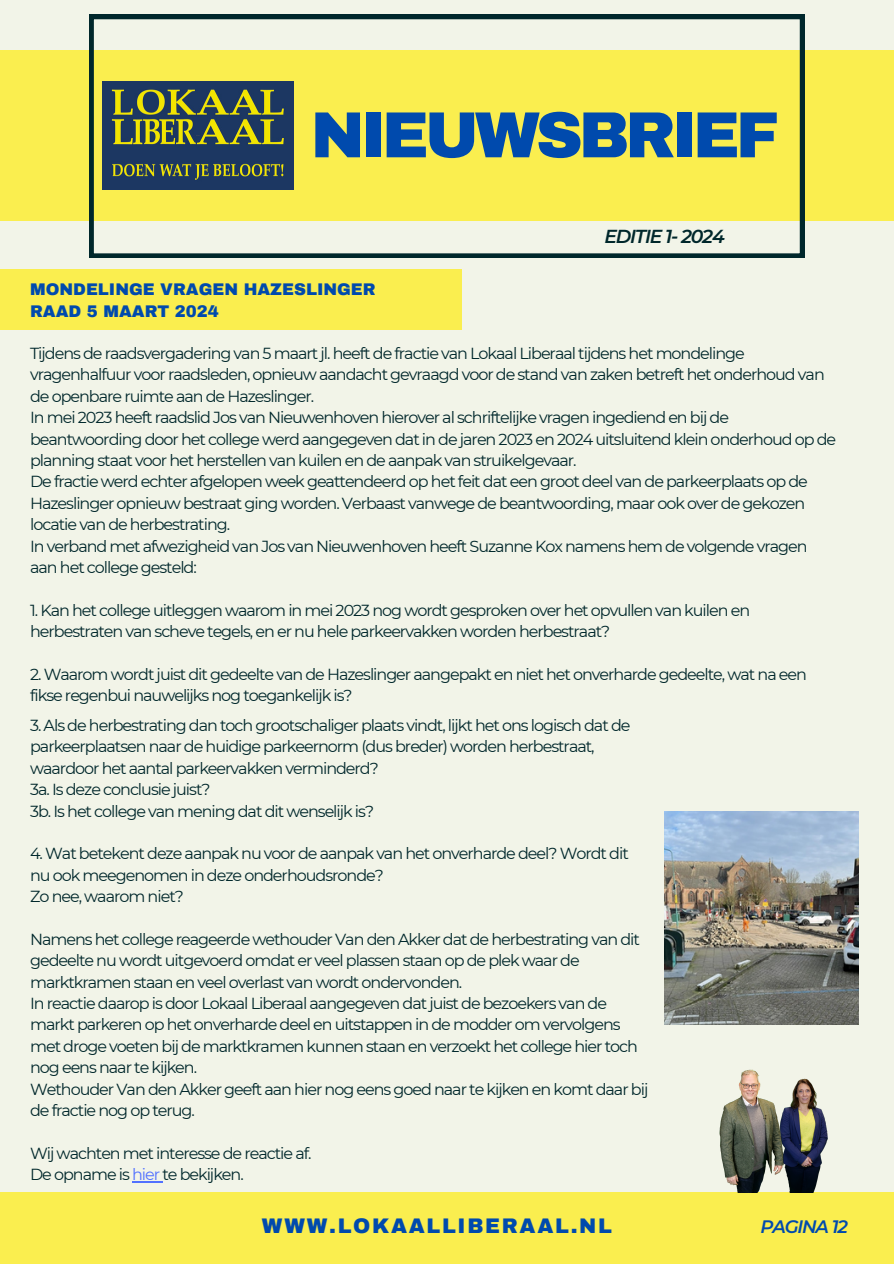
<style>
.page{position:relative;width:894px;height:1264px;background:#fff}
.page>*{position:absolute;margin:0;border:0;box-sizing:border-box;transform-origin:0 0}
.t1{font:900 65.1px "Archivo";letter-spacing:-.065em;color:#004aad}
.t2{font:900 20.7px "Archivo";letter-spacing:.085em;color:#004aad}
.t3{font:italic 600 18.75px "Montserrat";letter-spacing:-.065em;color:#00272b}
.t4{font:italic 600 18px "Montserrat";letter-spacing:-.065em;color:#004aad}
.t5{font:900 16.5px/22.5px "Archivo";color:#004aad}
.t6{font:16.05px/21.3px "Montserrat";letter-spacing:-.065em;color:#00272b}
.s1{color:#5271ff}
</style>
<div class="page">
<div style="left:0;top:0;width:893px;height:1263px;background:#f2f4e8"></div>
<div style="left:0;top:50px;width:893px;height:171px;background:#faee4f"></div>
<svg style="left:89px;top:15px;width:715px;height:243px"></svg>
<div style="left:0;top:270px;width:461px;height:60px;background:#faee4f"></div>
<img style="left:102px;top:82px;width:192px;height:108px">
<div style="left:0;top:1192px;width:893px;height:71px;background:#faee4f"></div>
<img style="left:664px;top:811px;width:193px;height:213px">
<hr style="left:132px;top:1181px;width:30px;height:1px;background:#5271ff">
<img style="left:786px;top:1078px;width:42px;height:114px">
<img style="left:719px;top:1069px;width:67px;height:123px">
<h1 class="t1" style="left:310px;top:100px;width:470px">NIEUWSBRIEF</h1>
<p class="t5" style="left:30px;top:278px;width:347px">MONDELINGE VRAGEN HAZESLINGER<br>RAAD 5 MAART 2024</p>
<p class="t3" style="left:604px;top:225px;width:122px">EDITIE 1- 2024</p>
<p class="t6" style="left:30px;top:342px;width:807px">Tijdens de raadsvergadering van 5 maart jl. heeft de fractie van Lokaal Liberaal tijdens het mondelinge vragenhalfuur voor raadsleden, opnieuw aandacht gevraagd voor de stand van zaken betreft het onderhoud van de openbare ruimte aan de Hazeslinger.<br>In mei 2023 heeft raadslid Jos van Nieuwenhoven hierover al schriftelijke vragen ingediend en bij de beantwoording door het college werd aangegeven dat in dejaren 2023 en 2024 uitsluitend klein onderhoud op de planning staat voor het herstellen van kuilen en de aanpak van struikelgevaar.<br>De fractie werd echter afgelopen week geattendeerd op het feit dat een groot deel van de parkeerplaats op de Hazeslinger opnieuw bestraat ging worden. Verbaast vanwege de beantwoording, maar ook over de gekozen locatie van de herbestrating.<br>In verband met afwezigheid van Jos van Nieuwenhoven heeft Suzanne Kox namens hem de volgende vragen aan het college gesteld:</p>
<p class="t6" style="left:30px;top:599px;width:721px">1. Kan het college uitleggen waarom in mei 2023 nog wordt gesproken over het opvullen van kuilen en herbestraten van scheve tegels, en er nu hele parkeervakken worden herbestraat?</p>
<p class="t6" style="left:30px;top:663px;width:778px">2. Waarom wordt juist dit gedeelte van de Hazeslinger aangepakt en niet het onverharde gedeelte, wat na een fikse regenbui nauwelijks nog toegankelijk is?</p>
<p class="t6" style="left:30px;top:714px;width:601px">3. Als de herbestrating dan toch grootschaliger plaats vindt, lijkt het ons logisch dat de parkeerplaatsen naar de huidige parkeernorm (dus breder) worden herbestraat, waardoor het aantal parkeervakken verminderd?<br>3a. Is deze conclusiejuist?<br>3b. Is het college van mening dat dit wenselijk is?</p>
<p class="t6" style="left:30px;top:843px;width:600px">4. Wat betekent deze aanpak nu voor de aanpak van het onverharde deel? Wordt dit nu ook meegenomen in deze onderhoudsronde?<br>Zo nee, waarom niet?</p>
<p class="t6" style="left:30px;top:928px;width:619px">Namens het college reageerde wethouder Van den Akker dat de herbestrating van dit gedeelte nu wordt uitgevoerd omdat er veel plassen staan op de plek waar de marktkramen staan en veel overlast van wordt ondervonden.<br>In reactie daarop is door Lokaal Liberaal aangegeven dat juist de bezoekers van de markt parkeren op het onverharde deel en uitstappen in de modder om vervolgens met droge voeten bij de marktkramen kunnen staan en verzoekt het college hier toch nog eens naar te kijken.<br>Wethouder Van den Akker geeft aan hier nog eens goed naar te kijken en komt daar bij de fractie nog op terug.</p>
<p class="t6" style="left:30px;top:1142px;width:283px">Wij wachten met interesse de reactie af.<br>De opname is <span class="s1">hier</span> te bekijken.</p>
<p class="t2" style="left:262px;top:1214px;width:351px">WWW.LOKAALLIBERAAL.NL</p>
<p class="t4" style="left:760px;top:1215px;width:89px">PAGINA 12</p>
</div>
